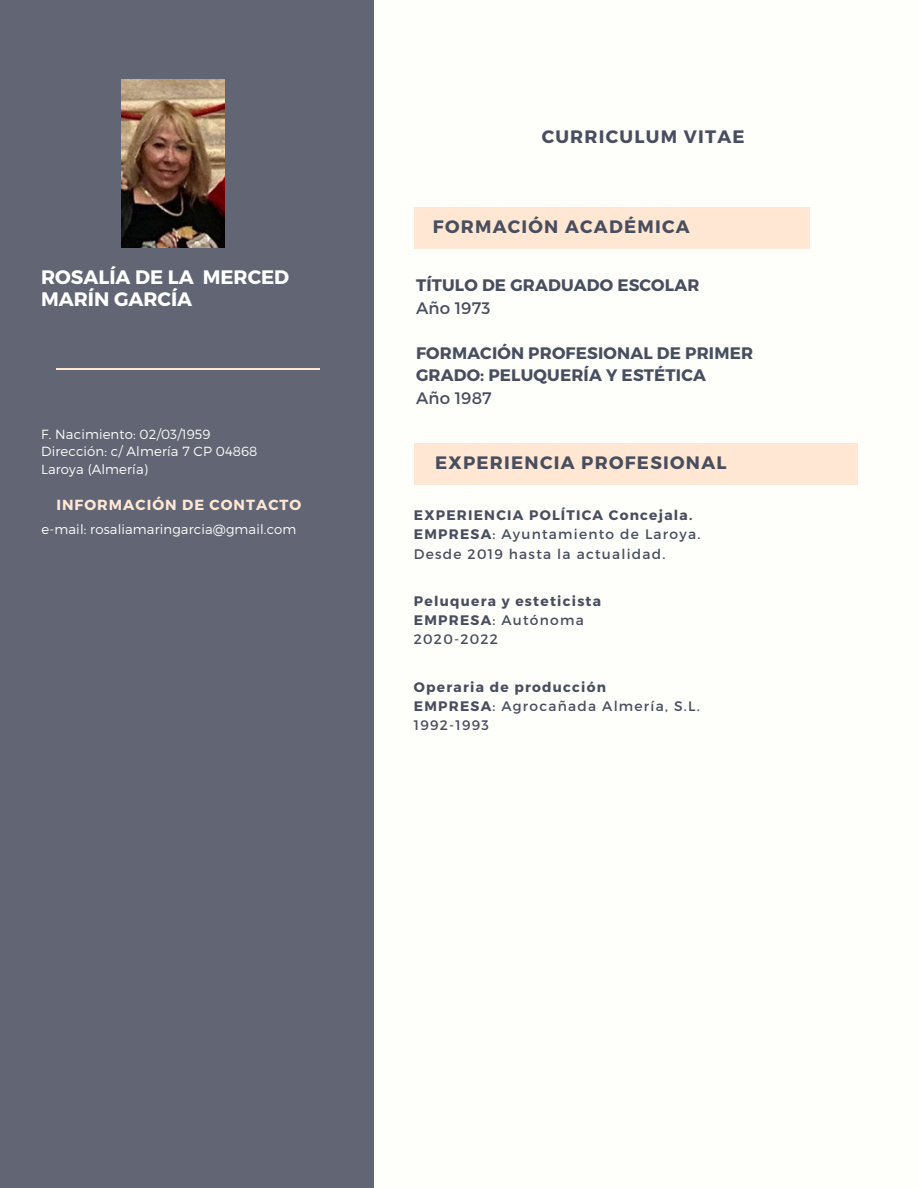
<style>
.page{position:relative;width:918px;height:1188px;background:#fefefa}
.page>*{position:absolute;margin:0;border:0;box-sizing:border-box;transform-origin:0 0}
.t1{font:700 19.5px/22.5px "Montserrat";color:#fff}
.t2{font:700 18px "Montserrat";letter-spacing:.07em;color:#494e5f}
.t3{font:700 16.65px/22.5px "Montserrat";letter-spacing:.01em;color:#494e5f}
.t4{font:16.65px "Montserrat";letter-spacing:.01em;color:#494e5f}
.t5{font:700 14.7px "Montserrat";letter-spacing:.07em;color:#ffe7d4}
.t6{font:13.8px/19.2px "Montserrat";letter-spacing:.09em;color:#494e5f}
.t7{font:700 13.8px/19.2px "Montserrat";letter-spacing:.09em;color:#494e5f}
.t8{font:300 13.35px/17.7px "Montserrat";letter-spacing:.01em;color:#fefefa}
.s1{font-weight:700}
.s2{font-weight:400}
</style>
<div class="page">
<div style="left:0;top:0;width:374px;height:1188px;background:#616574"></div>
<hr style="left:56px;top:368px;width:264px;height:1px;background:#ffe7d4">
<div style="left:414px;top:443px;width:443px;height:42px;background:#ffe7d4"></div>
<div style="left:414px;top:207px;width:396px;height:41px;background:#ffe7d4"></div>
<img style="left:121px;top:79px;width:104px;height:169px">
<h1 class="t1" style="left:41px;top:265px;width:250px">ROSALÍA DE LA MERCED<br>MARÍN GARCÍA</h1>
<p class="t8" style="left:41px;top:424px;width:218px">F. Nacimiento: 02/03/1959<br>Dirección: c/ Almería 7 CP 04868<br>Laroya (Almería)</p>
<p class="t5" style="left:56px;top:495px;width:246px">INFORMACIÓN DE CONTACTO</p>
<p class="t8" style="left:42px;top:520px;width:256px">e-mail: rosaliamaringarcia@gmail.com</p>
<h2 class="t2" style="left:542px;top:125px;width:205px">CURRICULUM VITAE</h2>
<h2 class="t2" style="left:433px;top:215px;width:258px">FORMACIÓN ACADÉMICA</h2>
<p class="t3" style="left:416px;top:273px;width:285px">TÍTULO DE GRADUADO ESCOLAR</p>
<p class="t4" style="left:416px;top:297px;width:76px">Año 1973</p>
<p class="t3" style="left:416px;top:341px;width:339px">FORMACIÓN PROFESIONAL DE PRIMER<br>GRADO: PELUQUERÍA Y ESTÉTICA</p>
<p class="t4" style="left:416px;top:387px;width:77px">Año 1987</p>
<h2 class="t2" style="left:435px;top:451px;width:293px">EXPERIENCIA PROFESIONAL</h2>
<p class="t6" style="left:414px;top:505px;width:288px"><span class="s1">EXPERIENCIA POLÍTICA Concejala.<br>EMPRESA</span>: Ayuntamiento de Laroya.<br>Desde 2019 hasta la actualidad.</p>
<p class="t7" style="left:414px;top:591px;width:189px">Peluquera y esteticista<br>EMPRESA<span class="s2">: Autónoma<br>2020-2022</span></p>
<p class="t6" style="left:414px;top:677px;width:287px"><span class="s1">Operaria de producción<br>EMPRESA</span>: Agrocañada Almería, S.L.<br>1992-1993</p>
</div>
